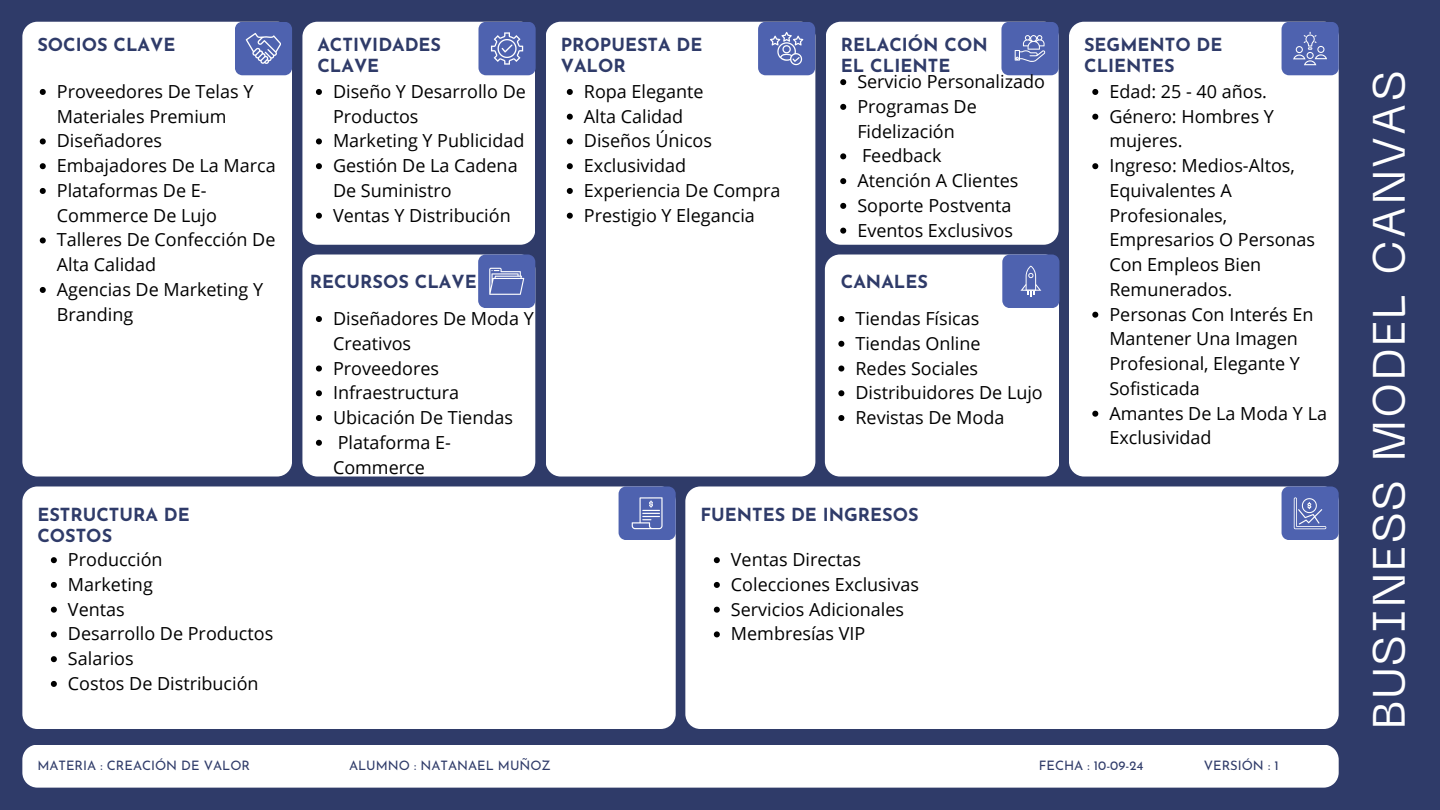
<style>
.page{position:relative;width:1440px;height:810px;background:#2f3b69}
.page>*{position:absolute;margin:0;border:0;box-sizing:border-box;transform-origin:0 0}
.t1{font:45px "PP Neue Machina";letter-spacing:.05em;color:#fff}
.t2{font:18px/24.8px "Open Sans";color:#000}
.t3{font:700 18px/21px "Josefin Sans";color:#2f3b69}
.t4{font:13px "Josefin Sans";color:#2f3b69}
</style>
<div class="page">
<div style="left:22px;top:745px;width:1317px;height:43px;background:#fff"></div>
<div style="left:22px;top:22px;width:270px;height:455px;background:#fff;border-radius:15px"></div>
<div style="left:1069px;top:22px;width:270px;height:455px;background:#fff;border-radius:15px"></div>
<div style="left:546px;top:22px;width:269px;height:455px;background:#fff;border-radius:15px"></div>
<div style="left:22px;top:486px;width:654px;height:243px;background:#fff;border-radius:15px"></div>
<div style="left:685px;top:486px;width:654px;height:243px;background:#fff;border-radius:15px"></div>
<div style="left:302px;top:22px;width:233px;height:223px;background:#fff;border-radius:15px"></div>
<div style="left:826px;top:22px;width:232px;height:223px;background:#fff;border-radius:15px"></div>
<div style="left:302px;top:255px;width:233px;height:222px;background:#fff;border-radius:15px"></div>
<div style="left:825px;top:255px;width:234px;height:222px;background:#fff;border-radius:15px"></div>
<svg style="left:478px;top:22px;width:58px;height:53px;background:#5f71b6"></svg>
<svg style="left:235px;top:22px;width:57px;height:53px;background:#5e70b6"></svg>
<svg style="left:619px;top:486px;width:57px;height:54px;background:#5e70b5"></svg>
<svg style="left:1002px;top:255px;width:57px;height:53px;background:#586ab3"></svg>
<svg style="left:1282px;top:22px;width:57px;height:53px;background:#5b6db4"></svg>
<svg style="left:1001px;top:22px;width:58px;height:53px;background:#5d6fb5"></svg>
<svg style="left:478px;top:255px;width:57px;height:53px;background:#5f71b6"></svg>
<svg style="left:1282px;top:486px;width:57px;height:54px;background:#5d6fb5"></svg>
<svg style="left:758px;top:22px;width:57px;height:53px;background:#5f71b6"></svg>
<svg style="left:40px;top:89px;width:6px;height:6px"></svg>
<svg style="left:40px;top:138px;width:6px;height:6px"></svg>
<svg style="left:40px;top:163px;width:6px;height:6px"></svg>
<svg style="left:40px;top:188px;width:6px;height:6px"></svg>
<svg style="left:40px;top:237px;width:6px;height:6px"></svg>
<svg style="left:40px;top:287px;width:6px;height:6px"></svg>
<svg style="left:316px;top:89px;width:6px;height:6px"></svg>
<svg style="left:316px;top:138px;width:6px;height:6px"></svg>
<svg style="left:316px;top:163px;width:6px;height:6px"></svg>
<svg style="left:316px;top:213px;width:6px;height:6px"></svg>
<svg style="left:316px;top:316px;width:6px;height:6px"></svg>
<svg style="left:316px;top:366px;width:6px;height:6px"></svg>
<svg style="left:316px;top:390px;width:6px;height:6px"></svg>
<svg style="left:316px;top:415px;width:6px;height:6px"></svg>
<svg style="left:316px;top:440px;width:6px;height:6px"></svg>
<svg style="left:567px;top:89px;width:6px;height:6px"></svg>
<svg style="left:567px;top:114px;width:6px;height:6px"></svg>
<svg style="left:567px;top:138px;width:6px;height:6px"></svg>
<svg style="left:567px;top:163px;width:6px;height:6px"></svg>
<svg style="left:567px;top:188px;width:6px;height:6px"></svg>
<svg style="left:567px;top:213px;width:6px;height:6px"></svg>
<svg style="left:840px;top:79px;width:6px;height:6px"></svg>
<svg style="left:840px;top:104px;width:6px;height:6px"></svg>
<svg style="left:840px;top:153px;width:6px;height:6px"></svg>
<svg style="left:840px;top:178px;width:6px;height:6px"></svg>
<svg style="left:840px;top:203px;width:6px;height:6px"></svg>
<svg style="left:840px;top:228px;width:6px;height:6px"></svg>
<svg style="left:838px;top:316px;width:6px;height:6px"></svg>
<svg style="left:838px;top:341px;width:6px;height:6px"></svg>
<svg style="left:838px;top:366px;width:6px;height:6px"></svg>
<svg style="left:838px;top:390px;width:6px;height:6px"></svg>
<svg style="left:838px;top:415px;width:6px;height:6px"></svg>
<svg style="left:1092px;top:89px;width:6px;height:6px"></svg>
<svg style="left:1092px;top:114px;width:6px;height:6px"></svg>
<svg style="left:1092px;top:163px;width:6px;height:6px"></svg>
<svg style="left:1092px;top:312px;width:6px;height:6px"></svg>
<svg style="left:1092px;top:411px;width:6px;height:6px"></svg>
<svg style="left:51px;top:557px;width:6px;height:6px"></svg>
<svg style="left:51px;top:582px;width:6px;height:6px"></svg>
<svg style="left:51px;top:607px;width:6px;height:6px"></svg>
<svg style="left:51px;top:631px;width:6px;height:6px"></svg>
<svg style="left:51px;top:656px;width:6px;height:6px"></svg>
<svg style="left:51px;top:681px;width:6px;height:6px"></svg>
<svg style="left:714px;top:557px;width:6px;height:6px"></svg>
<svg style="left:714px;top:582px;width:6px;height:6px"></svg>
<svg style="left:714px;top:607px;width:6px;height:6px"></svg>
<svg style="left:714px;top:631px;width:6px;height:6px"></svg>
<p class="t3" style="left:37px;top:36px;width:140px">SOCIOS CLAVE</p>
<p class="t2" style="left:57px;top:79px;width:198px">Proveedores De Telas Y<br>Materiales Premium</p>
<p class="t2" style="left:57px;top:128px;width:107px">Diseñadores</p>
<p class="t2" style="left:57px;top:153px;width:220px">Embajadores De La Marca</p>
<p class="t2" style="left:57px;top:178px;width:162px">Plataformas De E-<br>Commerce De Lujo</p>
<p class="t2" style="left:57px;top:227px;width:220px">Talleres De Confección De<br>Alta Calidad</p>
<h2 class="t2" style="left:57px;top:277px;width:208px">Agencias De Marketing Y<br>Branding</h2>
<p class="t3" style="left:561px;top:36px;width:143px">PROPUESTA DE<br>VALOR</p>
<p class="t3" style="left:841px;top:36px;width:148px">RELACIÓN CON<br>EL CLIENTE</p>
<h2 class="t3" style="left:1084px;top:36px;width:140px">SEGMENTO DE<br>CLIENTES</h2>
<h2 class="t3" style="left:317px;top:36px;width:125px">ACTIVIDADES<br>CLAVE</h2>
<p class="t2" style="left:857px;top:69px;width:189px">Servicio Personalizado</p>
<p class="t2" style="left:857px;top:93px;width:121px">Programas De<br>Fidelización</p>
<p class="t2" style="left:862px;top:143px;width:81px">Feedback</p>
<h2 class="t2" style="left:857px;top:168px;width:163px">Atención A Clientes</h2>
<p class="t2" style="left:857px;top:192px;width:156px">Soporte Postventa</p>
<h2 class="t2" style="left:857px;top:217px;width:157px">Eventos Exclusivos</h2>
<h2 class="t2" style="left:333px;top:79px;width:194px">Diseño Y Desarrollo De<br>Productos</h2>
<p class="t2" style="left:333px;top:128px;width:193px">Marketing Y Publicidad</p>
<p class="t2" style="left:333px;top:153px;width:186px">Gestión De La Cadena<br>De Suministro</p>
<p class="t2" style="left:333px;top:202px;width:179px">Ventas Y Distribución</p>
<p class="t2" style="left:584px;top:79px;width:121px">Ropa Elegante</p>
<p class="t2" style="left:584px;top:103px;width:101px">Alta Calidad</p>
<p class="t2" style="left:584px;top:128px;width:130px">Diseños Únicos</p>
<p class="t2" style="left:584px;top:153px;width:104px">Exclusividad</p>
<p class="t2" style="left:584px;top:178px;width:198px">Experiencia De Compra</p>
<p class="t2" style="left:584px;top:202px;width:173px">Prestigio Y Elegancia</p>
<p class="t2" style="left:1109px;top:79px;width:159px">Edad: 25 - 40 años.</p>
<p class="t2" style="left:1109px;top:103px;width:166px">Género: Hombres Y mujeres.</p>
<p class="t2" style="left:1109px;top:153px;width:207px">Ingreso: Medios-Altos,<br>Equivalentes A<br>Profesionales,<br>Empresarios O Personas<br>Con Empleos Bien<br>Remunerados.</p>
<p class="t2" style="left:1109px;top:301px;width:206px">Personas Con Interés En<br>Mantener Una Imagen<br>Profesional, Elegante Y<br>Sofisticada</p>
<p class="t2" style="left:1109px;top:400px;width:219px">Amantes De La Moda Y La<br>Exclusividad</p>
<p class="t3" style="left:310px;top:273px;width:168px">RECURSOS CLAVE</p>
<p class="t3" style="left:841px;top:273px;width:89px">CANALES</p>
<p class="t2" style="left:855px;top:306px;width:126px">Tiendas Físicas</p>
<p class="t2" style="left:855px;top:330px;width:127px">Tiendas Online</p>
<p class="t2" style="left:855px;top:355px;width:124px">Redes Sociales</p>
<p class="t2" style="left:855px;top:380px;width:189px">Distribuidores De Lujo</p>
<p class="t2" style="left:855px;top:405px;width:150px">Revistas De Moda</p>
<p class="t2" style="left:333px;top:306px;width:202px">Diseñadores De Moda Y<br>Creativos</p>
<p class="t2" style="left:333px;top:355px;width:108px">Proveedores</p>
<p class="t2" style="left:333px;top:380px;width:128px">Infraestructura</p>
<p class="t2" style="left:333px;top:405px;width:182px">Ubicación De Tiendas</p>
<p class="t2" style="left:333px;top:429px;width:119px">Plataforma E-<br>Commerce</p>
<h2 class="t3" style="left:37px;top:506px;width:154px">ESTRUCTURA DE<br>COSTOS</h2>
<p class="t3" style="left:700px;top:506px;width:220px">FUENTES DE INGRESOS</p>
<h2 class="t2" style="left:68px;top:547px;width:96px">Producción</h2>
<p class="t2" style="left:68px;top:572px;width:86px">Marketing</p>
<p class="t2" style="left:68px;top:596px;width:58px">Ventas</p>
<p class="t2" style="left:68px;top:621px;width:207px">Desarrollo De Productos</p>
<p class="t2" style="left:68px;top:646px;width:67px">Salarios</p>
<p class="t2" style="left:68px;top:671px;width:192px">Costos De Distribución</p>
<p class="t2" style="left:731px;top:547px;width:132px">Ventas Directas</p>
<p class="t2" style="left:731px;top:572px;width:190px">Colecciones Exclusivas</p>
<h2 class="t2" style="left:731px;top:596px;width:175px">Servicios Adicionales</h2>
<p class="t2" style="left:731px;top:621px;width:136px">Membresías VIP</p>
<p class="t4" style="left:37px;top:760px;width:214px">MATERIA : CREACIÓN DE VALOR</p>
<p class="t4" style="left:349px;top:760px;width:203px">ALUMNO : NATANAEL MUÑOZ</p>
<p class="t4" style="left:1039px;top:760px;width:106px">FECHA : 10-09-24</p>
<p class="t4" style="left:1204px;top:760px;width:76px">VERSIÓN : 1</p>
<p class="t1" style="left:1372px;top:729px;width:659px;rotate:-90deg">BUSINESS MODEL CANVAS</p>
</div>
